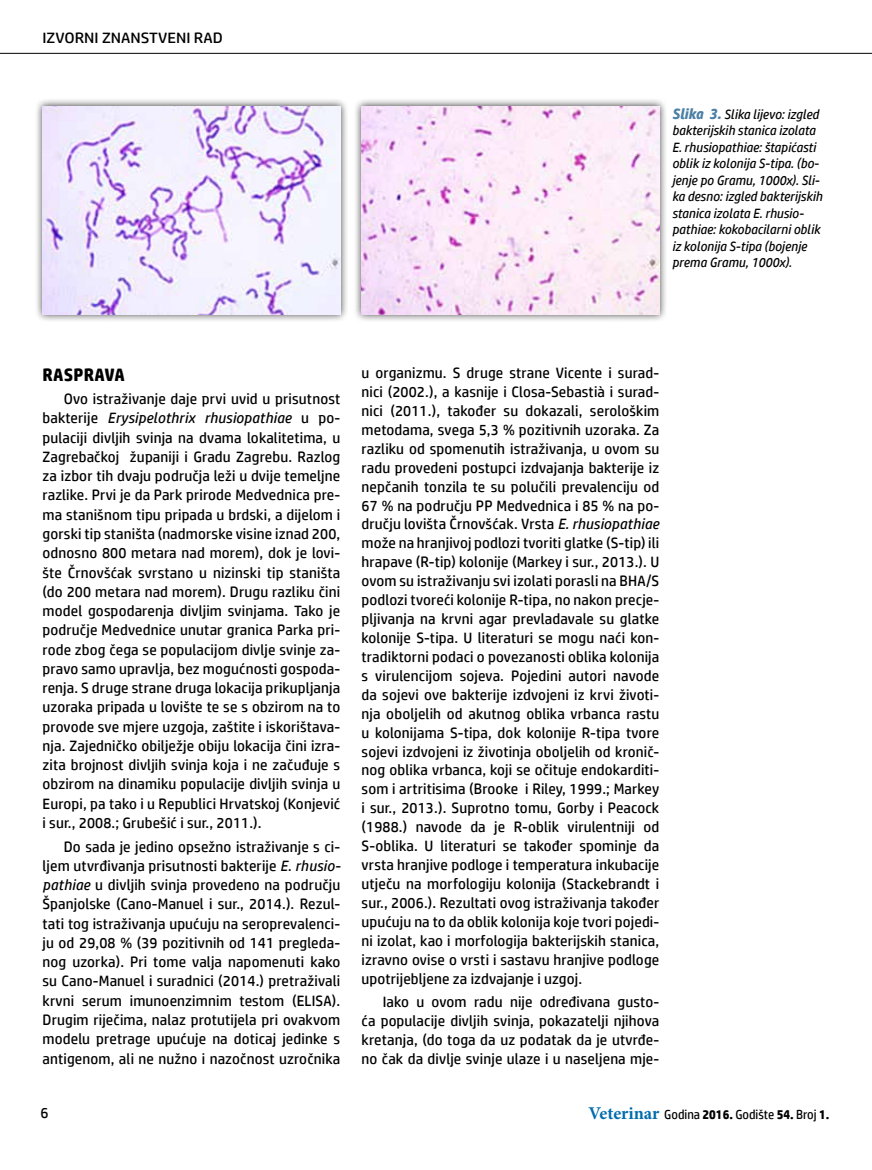
<style>
.page{position:relative;width:872px;height:1170px;background:#fff}
.page>*{position:absolute;margin:0;border:0;box-sizing:border-box;transform-origin:0 0}
.t1{font:700 18px "HP Simplified";letter-spacing:.01em;color:#000}
.t2{font:15px/18.9px "HP Simplified";letter-spacing:.01em;color:#000;text-align:justify}
.t3{font:15px "HP Simplified";letter-spacing:.01em;color:#000;scale:1.12 1}
.t4{font:italic 13.5px/16.5px "HP Simplified";color:#000}
.t5{font:13.05px "HP Simplified";color:#000;scale:.95 1}
.s1{font-weight:700;font-size:15px;color:#4c80a5}
.s2{font-style:italic}
.s3{font-family:"Minion Pro";font-weight:700;font-size:18px;color:#006dad}
.s4{font-weight:700}
</style>
<div class="page">
<div style="left:353px;top:98px;width:314px;height:225px;background:#000;opacity:.75"></div>
<img style="left:361px;top:106px;width:298px;height:209px">
<hr style="left:0;top:53px;width:872px;height:1px;background:#000">
<div style="left:35px;top:98px;width:313px;height:225px;background:#000;opacity:.75"></div>
<img style="left:43px;top:106px;width:297px;height:209px">
<p class="t3" style="left:43px;top:29px;width:163px">IZVORNI ZNANSTVENI RAD</p>
<p class="t4" style="left:672px;top:105px;width:152px"><span class="s1">Slika 3.</span> Slika lijevo: izgled bakterijskih stanica izolata<br>E. rhusiopathiae: štapićasti oblik iz kolonija S-tipa. (bo&shy;jenje po Gramu, 1000x). Sli&shy;ka desno: izgled bakterijskih stanica izolata E. rhusio&shy;pathiae: kokobacilarni oblik iz kolonija S-tipa (bojenje prema Gramu, 1000x).</p>
<p class="t1" style="left:43px;top:363px;width:84px">RASPRAVA</p>
<p class="t2" style="left:43px;top:389px;width:299px;text-indent:21px">Ovo istraživanje daje prvi uvid u prisutnost bakterije <span class="s2">Erysipelothrix rhusiopathiae</span> u po&shy;pulaciji divljih svinja na dvama lokalitetima, u Zagrebačkoj županiji i Gradu Zagrebu. Razlog za izbor tih dvaju područja leži u dvije temeljne razlike. Prvi je da Park prirode Medvednica pre&shy;ma stanišnom tipu pripada u brdski, a dijelom i gorski tip staništa (nadmorske visine iznad 200, odnosno 800 metara nad morem), dok je lovi&shy;šte Črnovšćak svrstano u nizinski tip staništa (do 200 metara nad morem). Drugu razliku čini model gospodarenja divljim svinjama. Tako je područje Medvednice unutar granica Parka pri&shy;rode zbog čega se populacijom divlje svinje za&shy;pravo samo upravlja, bez mogućnosti gospoda&shy;renja. S druge strane druga lokacija prikupljanja uzoraka pripada u lovište te se s obzirom na to provode sve mjere uzgoja, zaštite i iskorištava&shy;nja. Zajedničko obilježje obiju lokacija čini izra&shy;zita brojnost divljih svinja koja i ne začuđuje s obzirom na dinamiku populacije divljih svinja u Europi, pa tako i u Republici Hrvatskoj (Konjević i sur., 2008.; Grubešić i sur., 2011.).</p>
<p class="t2" style="left:43px;top:836px;width:299px;text-indent:21px">Do sada je jedino opsežno istraživanje s ci&shy;ljem utvrđivanja prisutnosti bakterije <span class="s2">E. rhusio&shy;pathiae</span> u divljih svinja provedeno na području Španjolske (Cano-Manuel i sur., 2014.). Rezul&shy;tati tog istraživanja upućuju na seroprevalenci&shy;ju od 29,08 % (39 pozitivnih od 141 pregleda&shy;nog uzorka). Pri tome valja napomenuti kako su Cano-Manuel i suradnici (2014.) pretraživali krvni serum imunoenzimnim testom (ELISA).<br>Drugim riječima, nalaz protutijela pri ovakvom modelu pretrage upućuje na doticaj jedinke s antigenom, ali ne nužno i nazočnost uzročnika</p>
<p class="t2" style="left:361px;top:363px;width:299px">u organizmu. S druge strane Vicente i surad&shy;nici (2002.), a kasnije i Closa-Sebastià i surad&shy;nici (2011.), također su dokazali, serološkim metodama, svega 5,3 % pozitivnih uzoraka. Za razliku od spomenutih istraživanja, u ovom su radu provedeni postupci izdvajanja bakterije iz nepčanih tonzila te su polučili prevalenciju od 67 % na području PP Medvednica i 85 % na po&shy;dručju lovišta Črnovšćak. Vrsta <span class="s2">E. rhusiopathiae </span>može na hranjivoj podlozi tvoriti glatke (S-tip) ili hrapave (R-tip) kolonije (Markey i sur., 2013.). U ovom su istraživanju svi izolati porasli na BHA/S podlozi tvoreći kolonije R-tipa, no nakon precje&shy;pljivanja na krvni agar prevladavale su glatke kolonije S-tipa. U literaturi se mogu naći kon&shy;tradiktorni podaci o povezanosti oblika kolonija s virulencijom sojeva. Pojedini autori navode da sojevi ove bakterije izdvojeni iz krvi životi&shy;nja oboljelih od akutnog oblika vrbanca rastu u kolonijama S-tipa, dok kolonije R-tipa tvore sojevi izdvojeni iz životinja oboljelih od kronič&shy;nog oblika vrbanca, koji se očituje endokarditi&shy;som i artritisima (Brooke i Riley, 1999.; Markey i sur., 2013.). Suprotno tomu, Gorby i Peacock (1988.) navode da je R-oblik virulentniji od S-oblika. U literaturi se također spominje da vrsta hranjive podloge i temperatura inkubacije utječu na morfologiju kolonija (Stackebrandt i sur., 2006.). Rezultati ovog istraživanja također upućuju na to da oblik kolonija koje tvori pojedi&shy;ni izolat, kao i morfologija bakterijskih stanica, izravno ovise o vrsti i sastavu hranjive podloge upotrijebljene za izdvajanje i uzgoj.</p>
<p class="t2" style="left:361px;top:991px;width:299px;text-indent:21px">Iako u ovom radu nije određivana gusto&shy;ća populacije divljih svinja, pokazatelji njihova kretanja, (do toga da uz podatak da je utvrđe&shy;no čak da divlje svinje ulaze i u naseljena mje-</p>
<p class="t2" style="left:40px;top:1103px;width:10px">6</p>
<p class="t5" style="left:588px;top:1107px;width:255px"><span class="s3">Veterinar</span> Godina <span class="s4">2016.</span> Godište <span class="s4">54.</span> Broj <span class="s4">1.</span></p>
</div>
